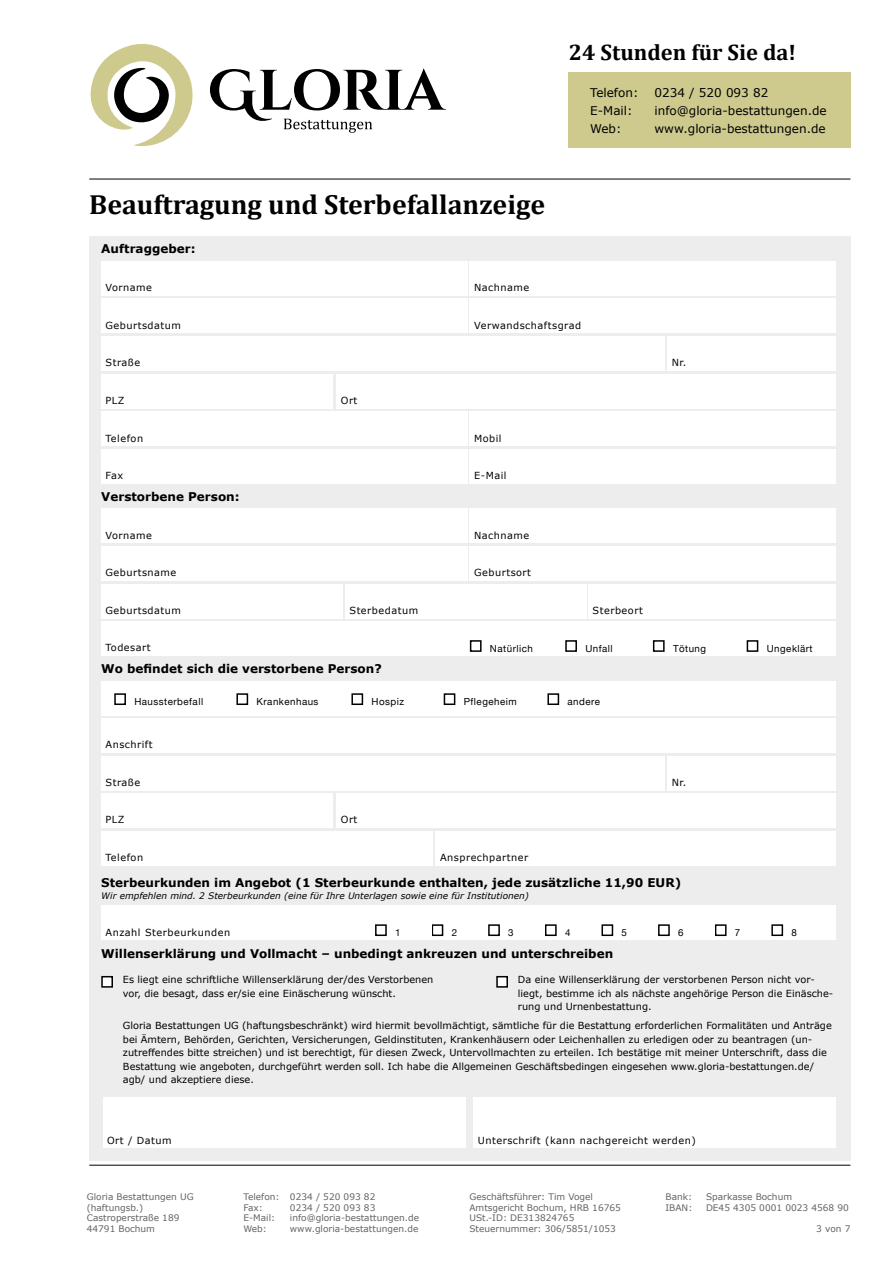
<style>
.page{position:relative;width:893px;height:1263px;background:#fff}
.page>*{position:absolute;margin:0;border:0;box-sizing:border-box;transform-origin:0 0}
.t1{font:700 27.75px "Cambria";color:#000}
.t2{font:700 22.5px "Cambria";color:#000}
.t3{font:700 12px "Verdana";color:#000}
.t4{font:12px "Verdana";color:#000}
.t5{font:9.75px/13.5px "Verdana";color:#000}
.t6{font:9.75px "Verdana";letter-spacing:.05em;color:#000}
.t7{font:9.75px "Helvetica Neue";letter-spacing:.05em;color:#000}
.t8{font:9px/10.8px "Verdana";color:#646363}
.t9{font:italic 9px "Verdana";color:#000}
</style>
<div class="page">
<hr style="left:89px;top:1165px;width:761px;height:1px;background:#000">
<hr style="left:89px;top:179px;width:761px;height:1px;background:#000">
<svg style="left:210px;top:69px;width:236px;height:64px"></svg>
<svg style="left:90px;top:44px;width:103px;height:102px"></svg>
<div style="left:569px;top:72px;width:281px;height:76px;background:#ceca8e"></div>
<div style="left:89px;top:236px;width:761px;height:925px;background:#ededed"></div>
<div style="left:101px;top:261px;width:366px;height:34px;background:#fff"></div>
<div style="left:101px;top:509px;width:366px;height:34px;background:#fff"></div>
<div style="left:101px;top:412px;width:366px;height:34px;background:#fff"></div>
<div style="left:470px;top:261px;width:366px;height:34px;background:#fff"></div>
<div style="left:470px;top:509px;width:366px;height:34px;background:#fff"></div>
<div style="left:470px;top:412px;width:366px;height:34px;background:#fff"></div>
<div style="left:470px;top:299px;width:366px;height:34px;background:#fff"></div>
<div style="left:470px;top:546px;width:366px;height:34px;background:#fff"></div>
<div style="left:470px;top:449px;width:366px;height:34px;background:#fff"></div>
<div style="left:667px;top:336px;width:169px;height:35px;background:#fff"></div>
<div style="left:667px;top:756px;width:169px;height:34px;background:#fff"></div>
<div style="left:101px;top:299px;width:366px;height:34px;background:#fff"></div>
<div style="left:101px;top:546px;width:366px;height:34px;background:#fff"></div>
<div style="left:101px;top:719px;width:735px;height:34px;background:#fff"></div>
<div style="left:101px;top:584px;width:241px;height:34px;background:#fff"></div>
<div style="left:345px;top:584px;width:241px;height:34px;background:#fff"></div>
<div style="left:588px;top:584px;width:248px;height:34px;background:#fff"></div>
<div style="left:101px;top:622px;width:735px;height:34px;background:#fff"></div>
<div style="left:101px;top:906px;width:735px;height:34px;background:#fff"></div>
<div style="left:101px;top:681px;width:735px;height:34px;background:#fff"></div>
<div style="left:101px;top:449px;width:366px;height:34px;background:#fff"></div>
<div style="left:101px;top:336px;width:564px;height:35px;background:#fff"></div>
<div style="left:101px;top:756px;width:564px;height:34px;background:#fff"></div>
<div style="left:103px;top:1097px;width:362px;height:51px;background:#fff"></div>
<div style="left:473px;top:1097px;width:363px;height:51px;background:#fff"></div>
<div style="left:101px;top:374px;width:231px;height:34px;background:#fff"></div>
<div style="left:101px;top:794px;width:231px;height:34px;background:#fff"></div>
<div style="left:101px;top:831px;width:332px;height:34px;background:#fff"></div>
<div style="left:436px;top:831px;width:400px;height:34px;background:#fff"></div>
<div style="left:337px;top:374px;width:499px;height:34px;background:#fff"></div>
<div style="left:337px;top:794px;width:499px;height:34px;background:#fff"></div>
<svg style="left:469px;top:640px;width:13px;height:12px"></svg>
<svg style="left:432px;top:924px;width:12px;height:13px"></svg>
<svg style="left:545px;top:924px;width:12px;height:13px"></svg>
<svg style="left:715px;top:924px;width:12px;height:13px"></svg>
<svg style="left:488px;top:924px;width:12px;height:13px"></svg>
<svg style="left:658px;top:924px;width:12px;height:13px"></svg>
<svg style="left:601px;top:924px;width:13px;height:13px"></svg>
<svg style="left:771px;top:924px;width:13px;height:13px"></svg>
<svg style="left:114px;top:693px;width:12px;height:12px"></svg>
<svg style="left:236px;top:693px;width:13px;height:12px"></svg>
<svg style="left:351px;top:693px;width:13px;height:12px"></svg>
<svg style="left:443px;top:693px;width:13px;height:12px"></svg>
<svg style="left:547px;top:693px;width:13px;height:12px"></svg>
<svg style="left:565px;top:640px;width:12px;height:12px"></svg>
<svg style="left:652px;top:640px;width:13px;height:12px"></svg>
<svg style="left:746px;top:640px;width:13px;height:12px"></svg>
<svg style="left:101px;top:975px;width:12px;height:13px"></svg>
<svg style="left:496px;top:975px;width:12px;height:13px"></svg>
<svg style="left:375px;top:924px;width:12px;height:13px"></svg>
<h2 class="t2" style="left:569px;top:36px;width:229px">24 Stunden für Sie da!</h2>
<p class="t4" style="left:590px;top:84px;width:50px">Telefon:</p>
<p class="t4" style="left:654px;top:84px;width:115px">0234 / 520 093 82</p>
<p class="t4" style="left:590px;top:102px;width:44px">E-Mail:</p>
<p class="t4" style="left:654px;top:102px;width:174px">info@gloria-bestattungen.de</p>
<p class="t4" style="left:590px;top:120px;width:33px">Web:</p>
<p class="t4" style="left:654px;top:120px;width:173px">www.gloria-bestattungen.de</p>
<p class="t1" style="left:89px;top:185px;width:457px">Beauftragung und Sterbefallanzeige</p>
<p class="t3" style="left:101px;top:240px;width:96px">Auftraggeber:</p>
<p class="t6" style="left:106px;top:281px;width:48px">Vorname</p>
<p class="t6" style="left:474px;top:281px;width:57px">Nachname</p>
<p class="t6" style="left:106px;top:318px;width:77px">Geburtsdatum</p>
<p class="t6" style="left:474px;top:318px;width:108px">Verwandschaftsgrad</p>
<p class="t5" style="left:106px;top:356px;width:36px">Straße</p>
<p class="t5" style="left:106px;top:393px;width:20px">PLZ</p>
<p class="t5" style="left:341px;top:393px;width:18px">Ort</p>
<p class="t6" style="left:106px;top:431px;width:39px">Telefon</p>
<p class="t5" style="left:474px;top:431px;width:29px">Mobil</p>
<p class="t5" style="left:106px;top:469px;width:19px">Fax</p>
<p class="t5" style="left:474px;top:469px;width:34px">E-Mail</p>
<p class="t3" style="left:101px;top:488px;width:140px">Verstorbene Person:</p>
<p class="t6" style="left:106px;top:528px;width:48px">Vorname</p>
<p class="t6" style="left:474px;top:528px;width:57px">Nachname</p>
<p class="t6" style="left:106px;top:566px;width:72px">Geburtsname</p>
<p class="t6" style="left:474px;top:566px;width:59px">Geburtsort</p>
<p class="t5" style="left:672px;top:356px;width:16px">Nr.</p>
<p class="t6" style="left:106px;top:604px;width:77px">Geburtsdatum</p>
<p class="t6" style="left:349px;top:604px;width:70px">Sterbedatum</p>
<p class="t6" style="left:593px;top:604px;width:52px">Sterbeort</p>
<p class="t6" style="left:106px;top:641px;width:47px">Todesart</p>
<p class="t7" style="left:585px;top:641px;width:29px">Unfall</p>
<p class="t7" style="left:673px;top:641px;width:35px">Tötung</p>
<p class="t7" style="left:767px;top:641px;width:47px">Ungeklärt</p>
<p class="t7" style="left:490px;top:641px;width:44px">Natürlich</p>
<p class="t3" style="left:101px;top:660px;width:282px">Wo befindet sich die verstorbene Person?</p>
<p class="t7" style="left:134px;top:694px;width:70px">Haussterbefall</p>
<p class="t7" style="left:257px;top:694px;width:63px">Krankenhaus</p>
<p class="t7" style="left:372px;top:694px;width:34px">Hospiz</p>
<p class="t7" style="left:464px;top:694px;width:54px">Pflegeheim</p>
<p class="t7" style="left:568px;top:694px;width:34px">andere</p>
<p class="t6" style="left:106px;top:738px;width:49px">Anschrift</p>
<p class="t5" style="left:106px;top:775px;width:36px">Straße</p>
<p class="t5" style="left:341px;top:813px;width:18px">Ort</p>
<p class="t5" style="left:106px;top:813px;width:20px">PLZ</p>
<p class="t6" style="left:106px;top:851px;width:39px">Telefon</p>
<p class="t6" style="left:440px;top:851px;width:90px">Ansprechpartner</p>
<p class="t5" style="left:672px;top:775px;width:16px">Nr.</p>
<p class="t3" style="left:101px;top:874px;width:581px">Sterbeurkunden im Angebot (1 Sterbeurkunde enthalten, jede zusätzliche 11,90 EUR)</p>
<p class="t9" style="left:101px;top:889px;width:429px">Wir empfehlen mind. 2 Sterbeurkunden (eine für Ihre Unterlagen sowie eine für Institutionen)</p>
<p class="t6" style="left:106px;top:925px;width:126px">Anzahl Sterbeurkunden</p>
<p class="t7" style="left:395px;top:925px;width:7px">1</p>
<p class="t7" style="left:452px;top:925px;width:7px">2</p>
<p class="t7" style="left:508px;top:925px;width:7px">3</p>
<p class="t7" style="left:565px;top:925px;width:7px">4</p>
<p class="t7" style="left:622px;top:925px;width:7px">5</p>
<p class="t7" style="left:678px;top:925px;width:7px">6</p>
<p class="t7" style="left:735px;top:925px;width:7px">7</p>
<p class="t7" style="left:791px;top:925px;width:7px">8</p>
<p class="t3" style="left:101px;top:945px;width:513px">Willenserklärung und Vollmacht – unbedingt ankreuzen und unterschreiben</p>
<p class="t5" style="left:123px;top:973px;width:312px">Es liegt eine schriftliche Willenserklärung der/des Verstorbenen vor, die besagt, dass er/sie eine Einäscherung wünscht.</p>
<p class="t5" style="left:518px;top:973px;width:317px">Da eine Willenserklärung der verstorbenen Person nicht vor&shy;liegt, bestimme ich als nächste angehörige Person die Einäsche&shy;rung und Urnenbestattung.</p>
<p class="t5" style="left:123px;top:1019px;width:710px">Gloria Bestattungen UG (haftungsbeschränkt) wird hiermit bevollmächtigt, sämtliche für die Bestattung erforderlichen Formalitäten und Anträge bei Ämtern, Behörden, Gerichten, Versicherungen, Geldinstituten, Krankenhäusern oder Leichenhallen zu erledigen oder zu beantragen (un&shy;zutreffendes bitte streichen) und ist berechtigt, für diesen Zweck, Untervollmachten zu erteilen. Ich bestätige mit meiner Unterschrift, dass die Bestattung wie angeboten, durchgeführt werden soll. Ich habe die Allgemeinen Geschäftsbedingen eingesehen www.gloria-bestattungen.de/ agb/ und akzeptiere diese.</p>
<p class="t6" style="left:107px;top:1133px;width:66px">Ort / Datum</p>
<p class="t6" style="left:478px;top:1133px;width:220px">Unterschrift (kann nachgereicht werden)</p>
<p class="t8" style="left:87px;top:1191px;width:108px">Gloria Bestattungen UG (haftungsb.)<br>Castroperstraße 189<br>44791 Bochum</p>
<p class="t8" style="left:243px;top:1191px;width:133px">Telefon: 0234 / 520 093 82<br>Fax:</p>
<p class="t8" style="left:290px;top:1202px;width:87px">0234 / 520 093 83</p>
<p class="t8" style="left:243px;top:1212px;width:33px">E-Mail:</p>
<p class="t8" style="left:290px;top:1212px;width:131px">info@gloria-bestattungen.de</p>
<p class="t8" style="left:243px;top:1223px;width:25px">Web:</p>
<p class="t8" style="left:290px;top:1223px;width:130px">www.gloria-bestattungen.de</p>
<p class="t8" style="left:469px;top:1191px;width:153px">Geschäftsführer: Tim Vogel<br>Amtsgericht Bochum, HRB 16765<br>USt.-ID: DE313824765<br>Steuernummer: 306/5851/1053</p>
<p class="t8" style="left:665px;top:1191px;width:28px">Bank:</p>
<p class="t8" style="left:706px;top:1191px;width:88px">Sparkasse Bochum</p>
<p class="t8" style="left:665px;top:1202px;width:28px">IBAN:</p>
<p class="t8" style="left:706px;top:1202px;width:144px">DE45 4305 0001 0023 4568 90</p>
<p class="t8" style="left:816px;top:1223px;width:36px">3 von 7</p>
</div>
